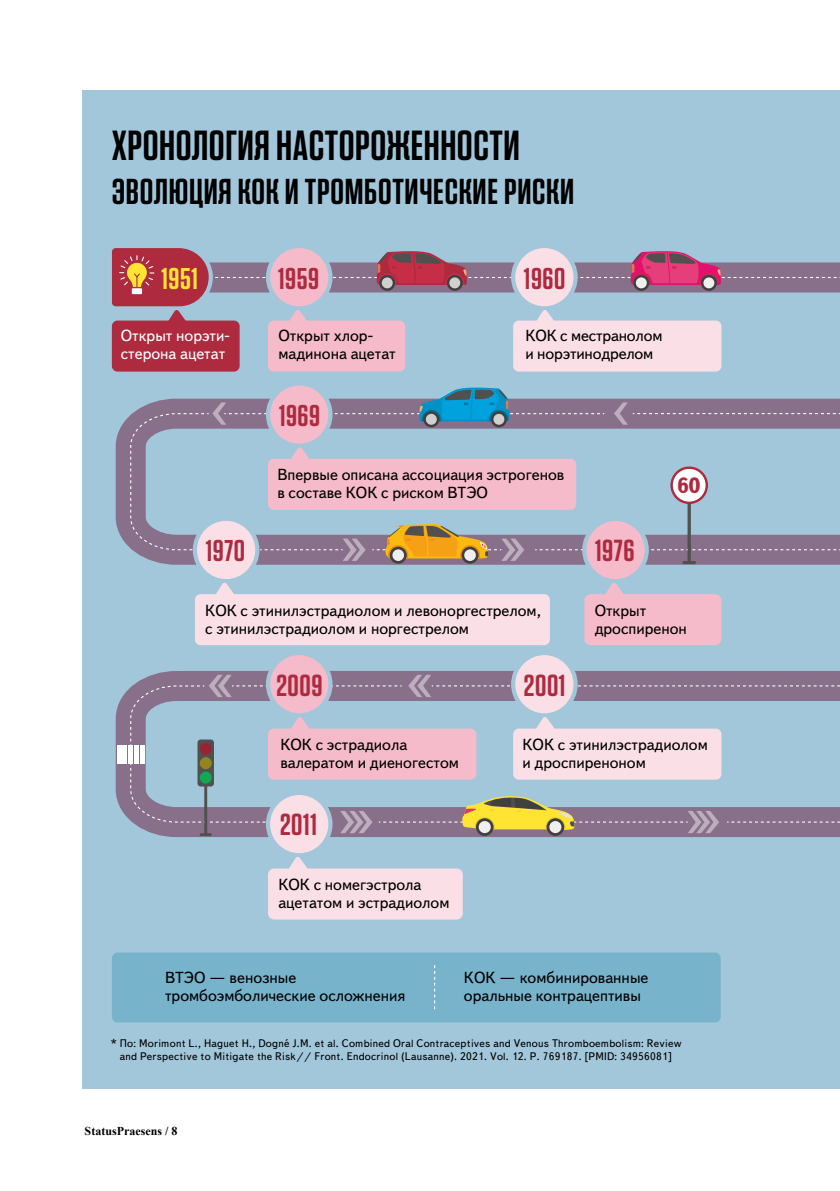
<style>
.page{position:relative;width:840px;height:1191px;background:#fff}
.page>*{position:absolute;margin:0;border:0;box-sizing:border-box;transform-origin:0 0}
.t1{font:600 42px "SF Tungsten";letter-spacing:.015em;color:#000}
.t2{font:600 36px "SF Tungsten";letter-spacing:.02em;color:#000}
.t3{font:600 30.4px "SF Tungsten";letter-spacing:.02em;color:#ae2a3f}
.t4{font:600 30px "SF Tungsten";letter-spacing:.02em;color:#ae2a3f}
.t5{font:600 30px "SF Tungsten";color:#ffe433}
.t6{font:700 21.8px "Text";color:#ae2a3f}
.t7{font:16px/18px "Text";color:#000}
.t8{font:16px/18px "Text";color:#fff}
.t9{font:700 12px "Times New Roman";color:#000}
.t10{font:11px/13px "Text";color:#000;text-align:center}
</style>
<div class="page">
<div style="left:82px;top:91px;width:757px;height:998px;background:#a2c7da"></div>
<svg style="left:165px;top:324px;width:557px;height:48px"></svg>
<svg style="left:195px;top:594px;width:527px;height:52px"></svg>
<svg style="left:116px;top:417px;width:723px;height:148px"></svg>
<svg style="left:116px;top:671px;width:723px;height:166px"></svg>
<div style="left:112px;top:320px;width:127px;height:51px;background:#ae2a3f;border-radius:6px"></div>
<div style="left:268px;top:320px;width:137px;height:51px;background:#f5bbca;border-radius:6px"></div>
<div style="left:268px;top:653px;width:62px;height:62px;background:#f5bbca;border-radius:50%"></div>
<div style="left:266px;top:651px;width:66px;height:66px;border:4px solid #a2c7da;border-radius:50%"></div>
<div style="left:266px;top:381px;width:66px;height:67px;border:4px solid #a2c7da;border-radius:50%"></div>
<div style="left:195px;top:594px;width:354px;height:51px;background:#fadfe6;border-radius:6px"></div>
<svg style="left:195px;top:519px;width:62px;height:62px"></svg>
<div style="left:193px;top:516px;width:66px;height:67px;border:4px solid #a2c7da;border-radius:50%"></div>
<svg style="left:216px;top:582px;width:18px;height:12px"></svg>
<div style="left:584px;top:594px;width:137px;height:51px;background:#f5bbca;border-radius:6px"></div>
<svg style="left:584px;top:519px;width:62px;height:62px"></svg>
<div style="left:582px;top:517px;width:66px;height:66px;border:4px solid #a2c7da;border-radius:50%"></div>
<svg style="left:604px;top:582px;width:20px;height:13px"></svg>
<div style="left:513px;top:320px;width:208px;height:51px;background:#fadfe6;border-radius:6px"></div>
<div style="left:513px;top:653px;width:62px;height:62px;background:#fadfe6;border-radius:50%"></div>
<div style="left:510px;top:651px;width:67px;height:66px;border:4px solid #a2c7da;border-radius:50%"></div>
<svg style="left:112px;top:248px;width:727px;height:75px"></svg>
<svg style="left:129px;top:387px;width:710px;height:177px"></svg>
<hr style="left:117px;top:745px;width:4px;height:19px;background:#fff">
<hr style="left:123px;top:745px;width:4px;height:19px;background:#fff">
<svg style="left:129px;top:675px;width:710px;height:161px"></svg>
<div style="left:268px;top:868px;width:194px;height:51px;background:#fadfe6;border-radius:6px"></div>
<div style="left:268px;top:793px;width:62px;height:62px;background:#fadfe6;border-radius:50%"></div>
<div style="left:266px;top:791px;width:66px;height:66px;border:4px solid #a2c7da;border-radius:50%"></div>
<svg style="left:288px;top:856px;width:20px;height:13px"></svg>
<div style="left:112px;top:952px;width:608px;height:70px;background:#78b3cc;border-radius:6px"></div>
<svg style="left:434px;top:965px;width:1px;height:45px"></svg>
<h1 class="t1" style="left:112px;top:124px;width:409px">ХРОНОЛОГИЯ НАСТОРОЖЕННОСТИ</h1>
<h2 class="t2" style="left:112px;top:172px;width:463px">ЭВОЛЮЦИЯ КОК И ТРОМБОТИЧЕСКИЕ РИСКИ</h2>
<h3 class="t5" style="left:161px;top:262px;width:38px">1951</h3>
<h3 class="t4" style="left:278px;top:262px;width:42px">1959</h3>
<h3 class="t4" style="left:523px;top:262px;width:43px">1960</h3>
<p class="t8" style="left:121px;top:328px;width:110px">Открыт норэти&shy;стерона ацетат</p>
<p class="t7" style="left:278px;top:328px;width:119px">Открыт хлор&shy;мадинона ацетат</p>
<p class="t7" style="left:525px;top:328px;width:138px">КОК с местранолом и норэтинодрелом</p>
<h3 class="t4" style="left:279px;top:400px;width:43px">1969</h3>
<p class="t7" style="left:277px;top:467px;width:288px">Впервые описана ассоциация эстрогенов в составе КОК с риском ВТЭО</p>
<h3 class="t6" style="left:677px;top:473px;width:24px">60</h3>
<h3 class="t4" style="left:206px;top:535px;width:41px">1970</h3>
<h3 class="t3" style="left:594px;top:535px;width:41px">1976</h3>
<p class="t7" style="left:205px;top:602px;width:337px">КОК с этинилэстрадиолом и левоноргестрелом, c этинилэстрадиолом и норгестрелом</p>
<h3 class="t3" style="left:276px;top:669px;width:48px">2009</h3>
<h3 class="t3" style="left:523px;top:669px;width:43px">2001</h3>
<p class="t7" style="left:594px;top:602px;width:94px">Открыт дроспиренон</p>
<p class="t7" style="left:280px;top:736px;width:180px">КОК с эстрадиола валератом и диеногестом</p>
<h3 class="t3" style="left:280px;top:809px;width:38px">2011</h3>
<p class="t7" style="left:278px;top:876px;width:172px">КОК с номегэстрола ацетатом и эстрадиолом</p>
<p class="t7" style="left:522px;top:736px;width:187px">КОК с этинилэстрадиолом и дроспиреноном</p>
<p class="t7" style="left:165px;top:969px;width:241px">ВТЭО — венозные тромбоэмболические осложнения</p>
<p class="t7" style="left:463px;top:969px;width:186px">КОК — комбинированные оральные контрацептивы</p>
<p class="t10" style="left:111px;top:1037px;width:572px">* По: Morimont L., Haguet H., Dogné J.M. et al. Combined Oral Contraceptives and Venous Thromboembolism: Review and Perspective to Mitigate the Risk// Front. Endocrinol (Lausanne). 2021. Vol. 12. P. 769187. [PMID: 34956081]</p>
<p class="t9" style="left:85px;top:1121px;width:94px">StatusPraesens / 8</p>
</div>
